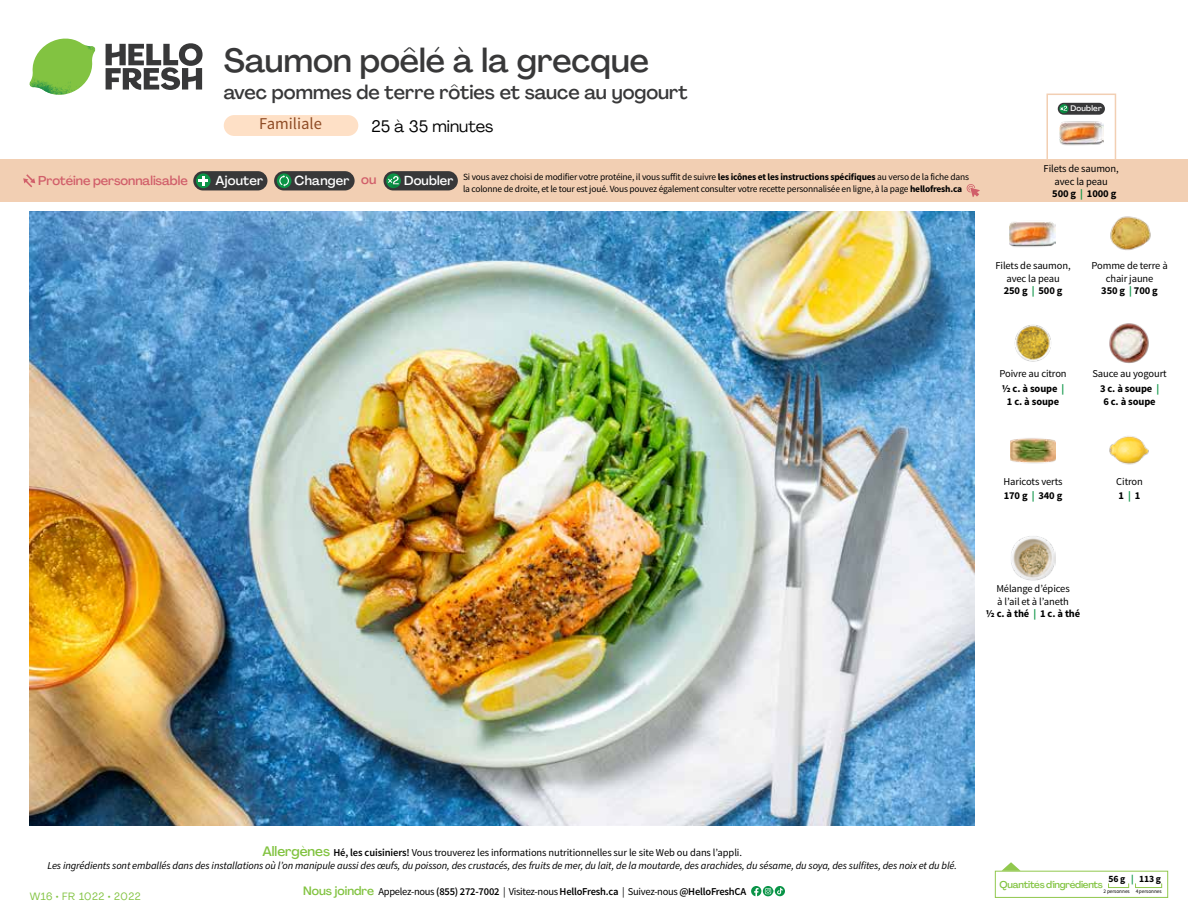
<style>
.page{position:relative;width:1188px;height:918px;background:#fff}
.page>*{position:absolute;margin:0;border:0;box-sizing:border-box;transform-origin:0 0}
.t1{font:500 33px "Agrandir";color:#383839}
.t2{font:500 19.5px "Agrandir";color:#383839}
.t3{font:16.5px "Agrandir";color:#000}
.t4{font:16.5px "Source Sans Pro";color:#8e4b25}
.t5{font:500 12.9px "Agrandir";letter-spacing:.015em;color:#fff}
.t6{font:500 12.75px "Agrandir";letter-spacing:-.005em;color:#d15f6a}
.t7{font:italic 10.5px/13.5px "Source Sans Pro";letter-spacing:-.01em;color:#000;text-align:center}
.t8{font:10.5px/14.9px "Source Sans Pro";letter-spacing:-.01em;color:#000}
.t9{font:600 10.5px "Source Sans Pro";letter-spacing:-.02em;color:#000}
.t10{font:700 10.5px "Source Sans Pro";letter-spacing:-.01em;color:#000}
.t11{font:10.5px "Agrandir";letter-spacing:.05em;color:#82c341}
.t12{font:500 9.75px "Agrandir";letter-spacing:-.025em;color:#82c341}
.t13{font:700 9.6px "Source Sans Pro";color:#000}
.t14{font:9.45px/12px "Source Sans Pro";letter-spacing:-.02em;color:#000}
.t15{font:500 7.95px "Agrandir";letter-spacing:.025em;color:#fff}
.t16{font:5.25px "Source Sans Pro";letter-spacing:-.01em;color:#000}
.s1{color:#d15f6a}
.s2{color:#0b9446}
.s3{font-weight:700}
.s4{font-weight:700;color:#0b9446}
.s5{font-family:"Agrandir";font-weight:500;font-style:normal;font-size:13.5px;color:#82c341}
.s6{font-weight:600;font-style:normal}
.s7{font-style:normal}
.s8{font-family:"Agrandir";font-weight:500;font-size:12px;color:#82c341}
.s9{font-weight:400}
</style>
<div class="page">
<svg style="left:106px;top:43px;width:97px;height:47px"></svg>
<svg style="left:34px;top:39px;width:59px;height:38px"></svg>
<img style="left:65px;top:39px;width:30px;height:25px">
<img style="left:33px;top:60px;width:56px;height:10px">
<img style="left:29px;top:64px;width:58px;height:31px">
<img style="left:64px;top:70px;width:25px;height:24px">
<img style="left:30px;top:211px;width:945px;height:615px">
<svg style="left:775px;top:886px;width:10px;height:10px"></svg>
<svg style="left:751px;top:886px;width:32px;height:10px"></svg>
<svg style="left:1002px;top:862px;width:19px;height:9px"></svg>
<div style="left:995px;top:871px;width:173px;height:27px;border:1px solid #91c84e"></div>
<div style="left:1108px;top:883px;width:21px;height:5px;border:1px solid #91c84e"></div>
<div style="left:1135px;top:883px;width:27px;height:5px;border:1px solid #91c84e"></div>
<img style="left:1014px;top:325px;width:37px;height:37px">
<img style="left:1109px;top:323px;width:40px;height:40px">
<img style="left:1011px;top:438px;width:45px;height:26px">
<img style="left:1109px;top:436px;width:40px;height:29px">
<img style="left:1011px;top:536px;width:45px;height:45px">
<img style="left:1110px;top:216px;width:41px;height:34px">
<img style="left:1010px;top:222px;width:45px;height:25px">
<div style="left:0;top:160px;width:1188px;height:42px;background:#f2cfb3"></div>
<svg style="left:23px;top:174px;width:12px;height:13px"></svg>
<div style="left:384px;top:171px;width:74px;height:19px;background:#383839;border-radius:10px"></div>
<svg style="left:386px;top:173px;width:15px;height:15px"></svg>
<div style="left:389px;top:180px;width:11px;height:11px;background:#000;opacity:.35"></div>
<svg style="left:387px;top:176px;width:12px;height:8px"></svg>
<div style="left:274px;top:171px;width:81px;height:19px;background:#383839;border-radius:10px"></div>
<svg style="left:277px;top:173px;width:15px;height:15px"></svg>
<svg style="left:279px;top:175px;width:10px;height:12px"></svg>
<div style="left:193px;top:171px;width:74px;height:19px;background:#383839;border-radius:10px"></div>
<svg style="left:196px;top:173px;width:15px;height:15px"></svg>
<svg style="left:198px;top:176px;width:10px;height:10px"></svg>
<svg style="left:967px;top:184px;width:13px;height:13px"></svg>
<div style="left:1046px;top:94px;width:70px;height:69px;border:2px solid #f2cfb3"></div>
<img style="left:1060px;top:114px;width:43px;height:32px">
<div style="left:1058px;top:103px;width:47px;height:12px;background:#383839;border-radius:6px"></div>
<svg style="left:1059px;top:104px;width:9px;height:9px"></svg>
<div style="left:1061px;top:108px;width:7px;height:7px;background:#000;opacity:.35"></div>
<svg style="left:1060px;top:106px;width:7px;height:8px"></svg>
<div style="left:224px;top:115px;width:134px;height:21px;background:#fee0c6;border-radius:10px"></div>
<h1 class="t1" style="left:224px;top:40px;width:427px">Saumon poêlé à la grecque</h1>
<h2 class="t2" style="left:224px;top:80px;width:465px">avec pommes de terre rôties et sauce au yogourt</h2>
<h3 class="t3" style="left:372px;top:116px;width:123px">25 à 35 minutes</h3>
<h3 class="t4" style="left:259px;top:114px;width:64px">Familiale</h3>
<p class="t15" style="left:1070px;top:104px;width:33px">Doubler</p>
<p class="t6" style="left:38px;top:173px;width:151px">Protéine personnalisable</p>
<p class="t5" style="left:216px;top:172px;width:49px">Ajouter</p>
<p class="t5" style="left:295px;top:172px;width:83px">Changer <span class="s1">ou</span></p>
<p class="t5" style="left:404px;top:172px;width:51px">Doubler</p>
<p class="t8" style="left:1044px;top:162px;width:77px;line-height:13.5px;text-align:center">Filets de saumon, avec la peau</p>
<p class="t10" style="left:1052px;top:187px;width:66px">500 g <span class="s2">|</span> 1000 g</p>
<p class="t14" style="left:463px;top:171px;width:507px">Si vous avez choisi de modifier votre protéine, il vous suffit de suivre <span class="s3">les icônes et les instructions spécifiques</span> au verso de la fiche dans la colonne de droite, et le tour est joué. Vous pouvez également consulter votre recette personnalisée en ligne, à la page <span class="s3">hellofresh.ca</span></p>
<p class="t8" style="left:995px;top:259px;width:77px;line-height:13.5px;text-align:center">Filets de saumon, avec la peau</p>
<p class="t10" style="left:1004px;top:284px;width:60px">250 g <span class="s2">|</span> 500 g</p>
<p class="t8" style="left:1092px;top:259px;width:78px;line-height:13.5px;text-align:center">Pomme de terre à chair jaune</p>
<p class="t10" style="left:1101px;top:284px;width:58px">350 g <span class="s2">|</span> 700 g</p>
<p class="t8" style="left:999px;top:366px;width:69px">Poivre au citron <span class="s3">½ c. à soupe</span> <span class="s4">|</span></p>
<p class="t10" style="left:1007px;top:395px;width:54px">1 c. à soupe</p>
<p class="t8" style="left:1092px;top:366px;width:76px;text-align:center">Sauce au yogourt<br><span class="s3">3 c. à soupe</span> <span class="s4">|</span></p>
<p class="t10" style="left:1103px;top:395px;width:54px">6 c. à soupe</p>
<p class="t8" style="left:1004px;top:474px;width:61px">Haricots verts<br><span class="s3">170 g</span> <span class="s4">|</span> <span class="s3">340 g</span></p>
<p class="t8" style="left:1116px;top:474px;width:28px">Citron<br><span class="s3">1</span> <span class="s4">|</span> <span class="s3">1</span></p>
<p class="t8" style="left:996px;top:582px;width:75px;line-height:13.5px">Mélange d’épices à l’ail et à l’aneth</p>
<p class="t10" style="left:986px;top:607px;width:96px">½ c. à thé <span class="s2">|</span> 1 c. à thé</p>
<p class="t7" style="left:47px;top:846px;width:911px"><span class="s5">Allergènes</span> <span class="s6">Hé, les cuisiniers!</span> <span class="s7">Vous trouverez les informations nutritionnelles sur le site Web ou dans l’appli.<br></span>Les ingrédients sont emballés dans des installations où l’on manipule aussi des œufs, du poisson, des crustacés, des fruits de mer, du lait, de la moutarde, des arachides, du sésame, du soya, des sulfites, des noix et du blé.</p>
<p class="t11" style="left:30px;top:890px;width:113px">W16 • FR 1022 • 2022</p>
<p class="t9" style="left:303px;top:885px;width:445px"><span class="s8">Nous joindre</span> <span class="s9">Appelez-nous</span> (855) 272-7002 <span class="s9">| Visitez-nous</span> HelloFresh.ca <span class="s9">| Suivez-nous</span> @HelloFreshCA</p>
<p class="t13" style="left:1108px;top:873px;width:54px">56 g <span class="s2">|</span> 113 g</p>
<p class="t16" style="left:1103px;top:888px;width:60px">2 personnes 4 personnes</p>
<p class="t12" style="left:1000px;top:878px;width:105px">Quantités d'ingrédients</p>
</div>
